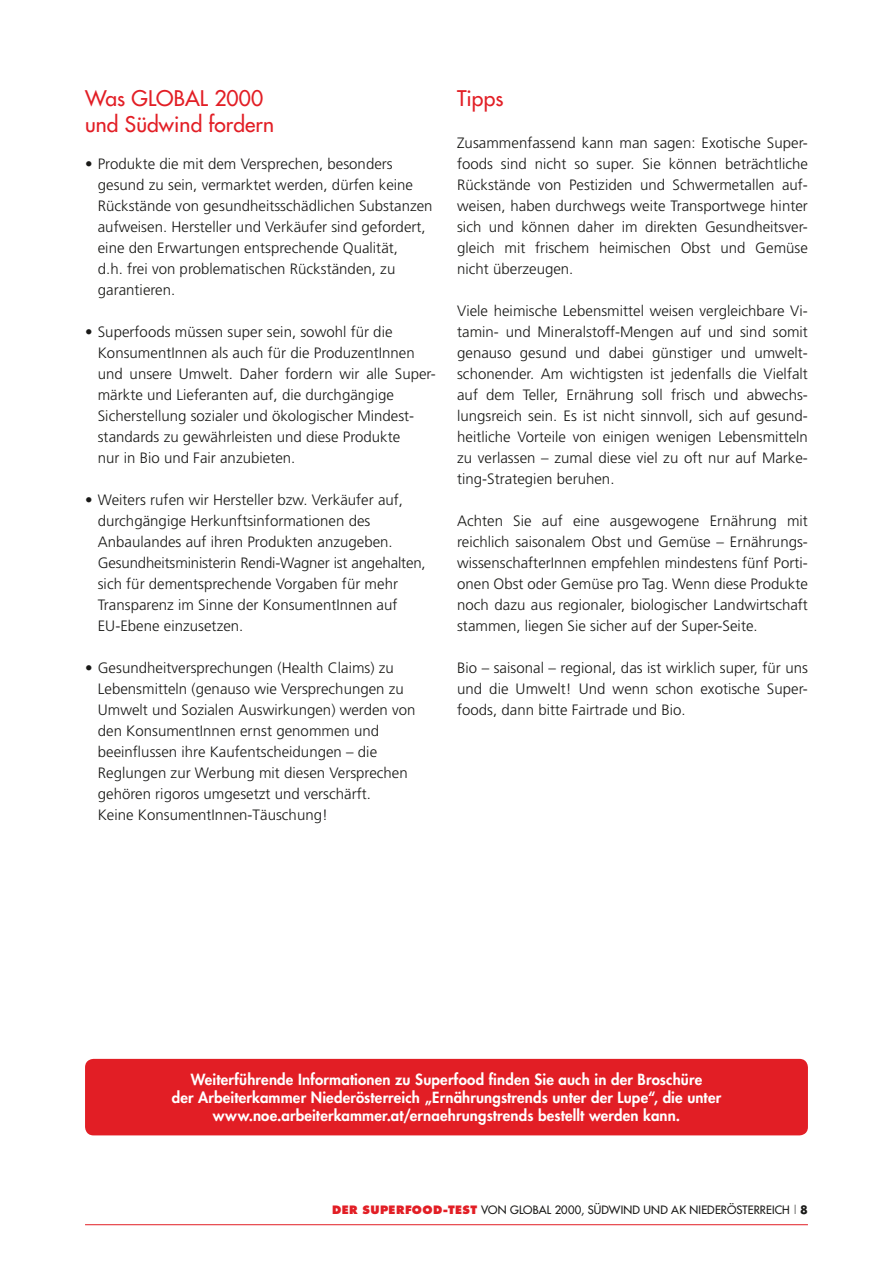
<style>
.page{position:relative;width:893px;height:1263px;background:#fff}
.page>*{position:absolute;margin:0;border:0;box-sizing:border-box;transform-origin:0 0}
.t1{font:21px/25.5px "Futura";letter-spacing:.005em;color:#e21e25}
.t2{font:300 15px/21px "Frutiger";color:#191917}
.t3{font:800 15px/18px "Futura";letter-spacing:.01em;color:#fff;text-align:center}
.t4{font:11.25px "Futura";letter-spacing:.01em;color:#191917}
.s1{font-weight:800;color:#e21e25}
.s2{font-weight:300}
.s3{font-weight:700}
</style>
<div class="page">
<hr style="left:85px;top:1224px;width:723px;height:1px;background:#e21e25">
<div style="left:85px;top:1059px;width:723px;height:76px;background:#e21e25;border-radius:9px"></div>
<h1 class="t1" style="left:85px;top:87px;width:191px">Was GLOBAL 2000 und Südwind fordern</h1>
<p class="t2" style="left:98px;top:154px;width:336px;text-indent:-13px">• Produkte die mit dem Versprechen, besonders gesund zu sein, vermarktet werden, dürfen keine Rückstände von gesundheitsschädlichen Substanzen aufweisen. Hersteller und Verkäufer sind gefordert, eine den Erwartungen entsprechende Qualität,<br>d.h. frei von problematischen Rückständen, zu garantieren.</p>
<p class="t2" style="left:98px;top:322px;width:340px;text-indent:-13px">• Superfoods müssen super sein, sowohl für die KonsumentInnen als auch für die ProduzentInnen und unsere Umwelt. Daher fordern wir alle Super&shy;märkte und Lieferanten auf, die durchgängige Sicherstellung sozialer und ökologischer Mindest&shy;standards zu gewährleisten und diese Produkte<br>nur in Bio und Fair anzubieten.</p>
<p class="t2" style="left:98px;top:490px;width:329px;text-indent:-13px">• Weiters rufen wir Hersteller bzw. Verkäufer auf, durchgängige Herkunftsinformationen des Anbaulandes auf ihren Produkten anzugeben.<br>Gesundheitsministerin Rendi-Wagner ist angehalten, sich für dementsprechende Vorgaben für mehr Transparenz im Sinne der KonsumentInnen auf EU-Ebene einzusetzen.</p>
<p class="t2" style="left:98px;top:658px;width:319px;text-indent:-13px">• Gesundheitversprechungen (Health Claims) zu Lebensmitteln (genauso wie Versprechungen zu Umwelt und Sozialen Auswirkungen) werden von den KonsumentInnen ernst genommen und beeinflussen ihre Kaufentscheidungen – die Reglungen zur Werbung mit diesen Versprechen gehören rigoros umgesetzt und verschärft.<br>Keine KonsumentInnen-Täuschung!</p>
<h1 class="t1" style="left:457px;top:87px;width:48px">Tipps</h1>
<p class="t2" style="left:457px;top:133px;width:352px;text-align:justify">Zusammenfassend kann man sagen: Exotische Super&shy;foods sind nicht so super. Sie können beträchtliche Rückstände von Pestiziden und Schwermetallen auf&shy;weisen, haben durchwegs weite Transportwege hinter sich und können daher im direkten Gesundheitsver&shy;gleich mit frischem heimischen Obst und Gemüse nicht überzeugen.</p>
<p class="t2" style="left:457px;top:301px;width:352px;text-align:justify">Viele heimische Lebensmittel weisen vergleichbare Vi&shy;tamin- und Mineralstoff-Mengen auf und sind somit genauso gesund und dabei günstiger und umwelt&shy;schonender. Am wichtigsten ist jedenfalls die Vielfalt auf dem Teller, Ernährung soll frisch und abwechs&shy;lungsreich sein. Es ist nicht sinnvoll, sich auf gesund&shy;heitliche Vorteile von einigen wenigen Lebensmitteln zu verlassen – zumal diese viel zu oft nur auf Marke&shy;ting-Strategien beruhen.</p>
<p class="t2" style="left:457px;top:511px;width:352px;text-align:justify">Achten Sie auf eine ausgewogene Ernährung mit reichlich saisonalem Obst und Gemüse – Ernährungs&shy;wissenschafterInnen empfehlen mindestens fünf Porti&shy;onen Obst oder Gemüse pro Tag. Wenn diese Produkte noch dazu aus regionaler, biologischer Landwirtschaft stammen, liegen Sie sicher auf der Super-Seite.</p>
<p class="t2" style="left:457px;top:658px;width:352px;text-align:justify">Bio – saisonal – regional, das ist wirklich super, für uns und die Umwelt! Und wenn schon exotische Super&shy;foods, dann bitte Fairtrade und Bio.</p>
<p class="t3" style="left:172px;top:1072px;width:551px">Weiterführende Informationen zu Superfood finden Sie auch in der Broschüre<br>der Arbeiterkammer Niederösterreich „Ernährungstrends unter der Lupe“, die unter www.noe.arbeiterkammer.at/ernaehrungstrends bestellt werden kann.</p>
<p class="t4" style="left:332px;top:1204px;width:477px"><span class="s1">DER SUPERFOOD-TEST</span> VON GLOBAL 2000, SÜDWIND UND AK NIEDERÖSTERREICH <span class="s2">|</span> <span class="s3">8</span></p>
</div>
